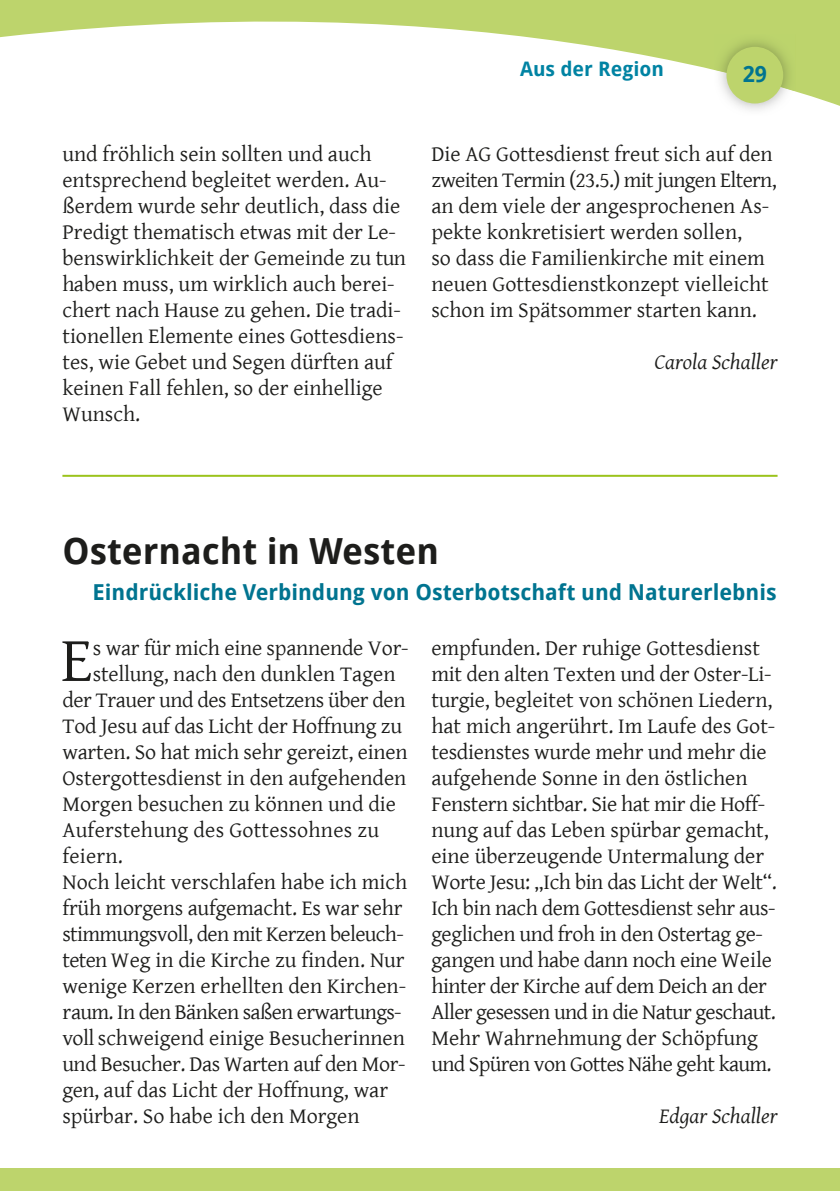
<style>
.page{position:relative;width:840px;height:1191px;background:#fff}
.page>*{position:absolute;margin:0;border:0;box-sizing:border-box;transform-origin:0 0}
.t1{font:64.2px "Gentium Basic";color:#1d1d1b}
.t2{font:700 36px "Droid Sans";color:#1d1d1b}
.t3{font:22px/26px "Gentium Basic";color:#1d1d1b}
.t4{font:22px "Gentium Basic";letter-spacing:-.03em;color:#1d1d1b}
.t5{font:22px "Gentium Basic";letter-spacing:-.02em;color:#1d1d1b}
.t6{font:700 22px "Droid Sans";color:#007490}
.t7{font:italic 22px "Gentium Basic";color:#1d1d1b}
.t8{font:700 20px "Droid Sans";color:#0083a3}
</style>
<div class="page">
<svg style="left:0;top:0;width:839px;height:106px"></svg>
<img style="left:713px;top:91px;width:82px;height:19px">
<img style="left:713px;top:34px;width:82px;height:57px">
<div style="left:726px;top:47px;width:56px;height:56px;background:#bdd46c;border-radius:50%"></div>
<div style="left:0;top:1168px;width:839px;height:23px;background:#bdd46c"></div>
<hr style="left:62px;top:475px;width:715px;height:2px;background:#9bc31c">
<p class="t8" style="left:519px;top:55px;width:145px">Aus der Region</p>
<p class="t6" style="left:742px;top:58px;width:26px">29</p>
<p class="t3" style="left:62px;top:140px;width:345px">und fröhlich sein sollten und auch entsprechend begleitet werden. Au&shy;ßerdem wurde sehr deutlich, dass die Predigt thematisch etwas mit der Le&shy;benswirklichkeit der Gemeinde zu tun haben muss, um wirklich auch berei&shy;chert nach Hause zu gehen. Die tradi&shy;tionellen Elemente eines Gottesdiens&shy;tes, wie Gebet und Segen dürften auf keinen Fall fehlen, so der einhellige Wunsch.</p>
<p class="t3" style="left:431px;top:140px;width:347px">Die AG Gottesdienst freut sich auf den zweiten Termin (23.5.) mit jungen Eltern, an dem viele der angesprochenen As&shy;pekte konkretisiert werden sollen,<br>so dass die Familienkirche mit einem neuen Gottesdienstkonzept vielleicht schon im Spätsommer starten kann.</p>
<p class="t7" style="left:654px;top:345px;width:124px">Carola Schaller</p>
<h2 class="t2" style="left:62px;top:525px;width:378px">Osternacht in Westen</h2>
<p class="t6" style="left:92px;top:576px;width:685px">Eindrückliche Verbindung von Osterbotschaft und Naturerlebnis</p>
<p class="t3" style="left:431px;top:634px;width:347px">empfunden. Der ruhige Gottesdienst mit den alten Texten und der Oster-Li&shy;turgie, begleitet von schönen Liedern, hat mich angerührt. Im Laufe des Got&shy;tesdienstes wurde mehr und mehr die aufgehende Sonne in den östlichen Fenstern sichtbar. Sie hat mir die Hoff&shy;nung auf das Leben spürbar gemacht, eine überzeugende Untermalung der Worte Jesu: „Ich bin das Licht der Welt“.<br>Ich bin nach dem Gottesdienst sehr aus&shy;geglichen und froh in den Ostertag ge&shy;gangen und habe dann noch eine Weile hinter der Kirche auf dem Deich an der Aller gesessen und in die Natur geschaut.<br>Mehr Wahrnehmung der Schöpfung und Spüren von Gottes Nähe geht kaum.</p>
<p class="t7" style="left:658px;top:1099px;width:120px">Edgar Schaller</p>
<h1 class="t1" style="left:61px;top:613px;width:33px">E</h1>
<p class="t3" style="left:93px;top:634px;width:317px">s war für mich eine spannende Vor-</p>
<p class="t3" style="left:93px;top:660px;width:304px">stellung, nach den dunklen Tagen</p>
<p class="t5" style="left:62px;top:683px;width:344px">der Trauer und des Entsetzens über den</p>
<p class="t3" style="left:62px;top:712px;width:341px">Tod Jesu auf das Licht der Hoffnung zu</p>
<p class="t3" style="left:62px;top:738px;width:346px">warten. So hat mich sehr gereizt, einen</p>
<p class="t3" style="left:62px;top:764px;width:345px">Ostergottesdienst in den aufgehenden</p>
<p class="t3" style="left:62px;top:790px;width:335px">Morgen besuchen zu können und die</p>
<p class="t3" style="left:62px;top:816px;width:318px">Auferstehung des Gottessohnes zu</p>
<p class="t3" style="left:62px;top:842px;width:62px">feiern.</p>
<p class="t3" style="left:62px;top:868px;width:346px">Noch leicht verschlafen habe ich mich</p>
<p class="t3" style="left:62px;top:894px;width:341px">früh morgens aufgemacht. Es war sehr</p>
<p class="t4" style="left:62px;top:917px;width:343px">stimmungsvoll, den mit Kerzen beleuch-</p>
<p class="t3" style="left:62px;top:946px;width:343px">teten Weg in die Kirche zu finden. Nur</p>
<p class="t3" style="left:62px;top:972px;width:345px">wenige Kerzen erhellten den Kirchen-</p>
<p class="t4" style="left:62px;top:995px;width:340px">raum. In den Bänken saßen erwartungs-</p>
<p class="t3" style="left:62px;top:1024px;width:344px">voll schweigend einige Besucherinnen</p>
<p class="t5" style="left:62px;top:1047px;width:344px">und Besucher. Das Warten auf den Mor-</p>
<p class="t3" style="left:62px;top:1076px;width:327px">gen, auf das Licht der Hoffnung, war</p>
<p class="t3" style="left:62px;top:1102px;width:298px">spürbar. So habe ich den Morgen</p>
</div>
